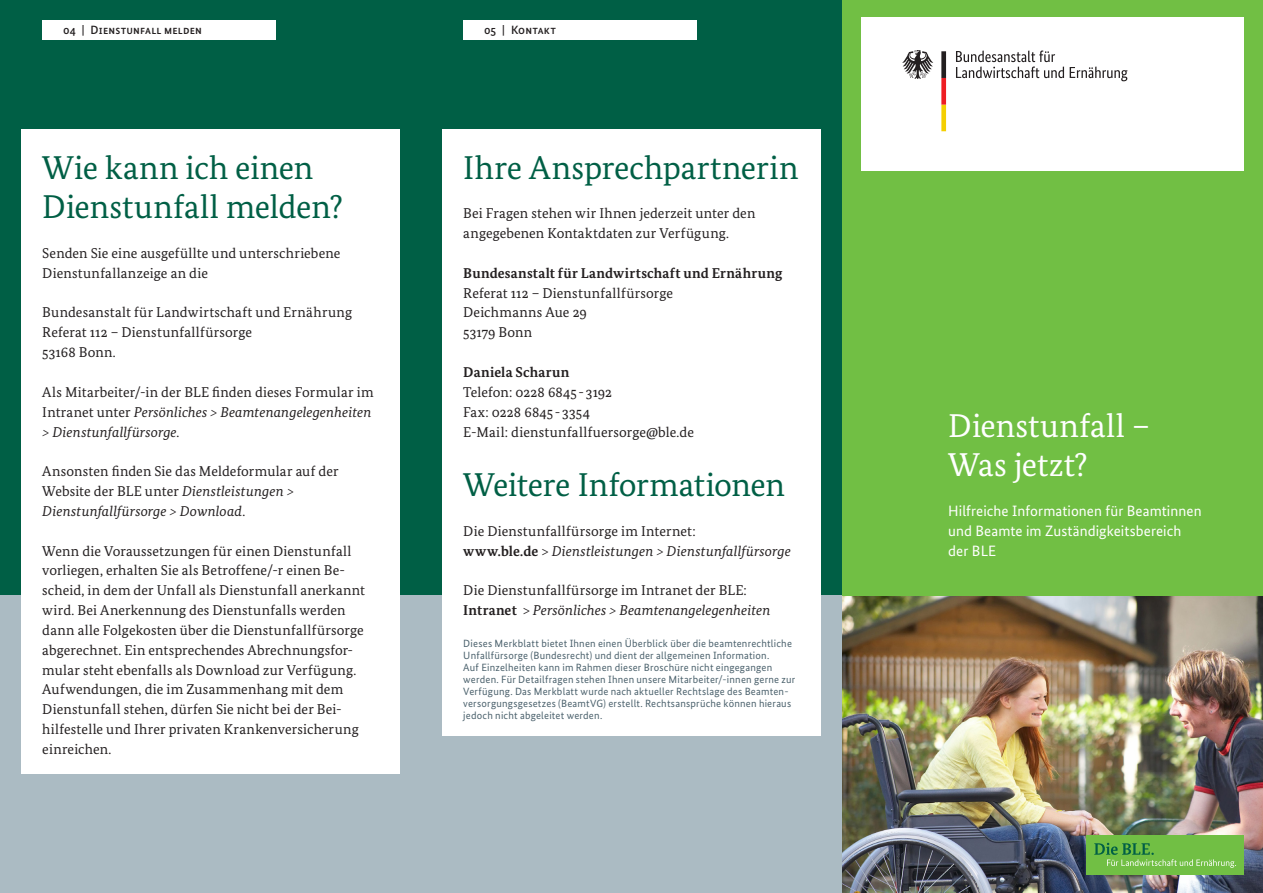
<style>
.page{position:relative;width:1263px;height:893px;background:#fff}
.page>*{position:absolute;margin:0;border:0;box-sizing:border-box;transform-origin:0 0}
._01_headline_copytex{font:33px/39.8px "Bundes Serif";letter-spacing:-.005em;color:#005f45}
._00_headline_titel_w{font:33px/39.8px "Bundes Serif";letter-spacing:.005em;color:#fff}
._00_subhead_titel_we{font:15px/19.8px "Bundes Sans";letter-spacing:.005em;color:#fff}
._01_copytext{font:14.25px/19.8px "Bundes Serif";letter-spacing:.01em;color:#231f20}
._01_copytext-2{font:italic 14.25px/19.8px "Bundes Serif";letter-spacing:.01em;color:#231f20}
._00_header{font:500 12px "Bundes Sans";letter-spacing:.015em;color:#231f20}
._01_copytext-3{font:10.5px/12px "Bundes Sans";letter-spacing:.02em;color:#4d636e}
.s1{font-style:italic}
.s2{font-weight:700}
.s3{font-style:normal}
.s4{font-weight:700;font-style:normal}
</style>
<div class="page">
<div style="left:0;top:0;width:421px;height:595px;background:#005f45"></div>
<div style="left:421px;top:0;width:421px;height:595px;background:#005f45"></div>
<div style="left:0;top:595px;width:421px;height:298px;background:#abbbc3"></div>
<div style="left:421px;top:595px;width:421px;height:298px;background:#abbbc3"></div>
<div style="left:463px;top:20px;width:234px;height:20px;background:#fff"></div>
<div style="left:42px;top:20px;width:234px;height:20px;background:#fff"></div>
<img style="left:842px;top:595px;width:421px;height:298px">
<div style="left:842px;top:0;width:421px;height:595px;background:#71bf44"></div>
<div style="left:1086px;top:835px;width:158px;height:40px;background:#71bf44"></div>
<svg style="left:1094px;top:843px;width:142px;height:25px"></svg>
<div style="left:861px;top:17px;width:383px;height:153px;background:#fff"></div>
<svg style="left:956px;top:51px;width:171px;height:30px"></svg>
<svg style="left:902px;top:50px;width:31px;height:29px"></svg>
<svg style="left:941px;top:51px;width:5px;height:80px"></svg>
<div style="left:21px;top:129px;width:379px;height:645px;background:#fff"></div>
<div style="left:442px;top:129px;width:379px;height:607px;background:#fff"></div>
<p class="_00_header" style="left:63px;top:22px;width:140px">04 | Dienstunfall melden</p>
<p class="_00_header" style="left:484px;top:22px;width:73px">05 | Kontakt</p>
<p class="_01_headline_copytex" style="left:42px;top:147px;width:302px">Wie kann ich einen<br>Dienstunfall melden?</p>
<p class="_01_copytext" style="left:42px;top:243px;width:300px">Senden Sie eine ausgefüllte und unterschriebene<br>Dienstunfallanzeige an die</p>
<p class="_01_copytext" style="left:42px;top:303px;width:311px">Bundesanstalt für Landwirtschaft und Ernährung<br>Referat 112 – Dienstunfallfürsorge<br>53168 Bonn.</p>
<p class="_01_copytext" style="left:42px;top:382px;width:333px">Als Mitarbeiter/-in der BLE finden dieses Formular im<br>Intranet unter <span class="s1">Persönliches &gt; Beamtenangelegenheiten &gt; Dienstunfallfürsorge</span>.</p>
<p class="_01_copytext" style="left:42px;top:461px;width:298px">Ansonsten finden Sie das Meldeformular auf der<br>Website der BLE unter <span class="s1">Dienstleistungen &gt;<br>Dienstunfallfürsorge &gt; Download</span>.</p>
<p class="_01_copytext" style="left:42px;top:541px;width:324px">Wenn die Voraussetzungen für einen Dienstunfall vorliegen, erhalten Sie als Betroffene/-r einen Be&shy;scheid, in dem der Unfall als Dienstunfall anerkannt wird. Bei Anerkennung des Dienstunfalls werden dann alle Folgekosten über die Dienstunfallfürsorge abgerechnet. Ein entsprechendes Abrechnungsfor&shy;mular steht ebenfalls als Download zur Verfügung.<br>Aufwendungen, die im Zusammenhang mit dem Dienstunfall stehen, dürfen Sie nicht bei der Bei&shy;hilfestelle und Ihrer privaten Krankenversicherung einreichen.</p>
<p class="_01_headline_copytex" style="left:463px;top:147px;width:337px">Ihre Ansprechpartnerin</p>
<p class="_01_copytext" style="left:463px;top:203px;width:294px">Bei Fragen stehen wir Ihnen jederzeit unter den angegebenen Kontaktdaten zur Verfügung.</p>
<p class="_01_copytext" style="left:463px;top:263px;width:321px"><span class="s2">Bundesanstalt für Landwirtschaft und Ernährung<br></span>Referat 112 – Dienstunfallfürsorge<br>Deichmanns Aue 29<br>53179 Bonn</p>
<p class="_01_copytext" style="left:463px;top:362px;width:232px"><span class="s2">Daniela Scharun<br></span>Telefon: 0228 6845 - 3192<br>Fax: 0228 6845 - 3354<br>E-Mail: dienstunfallfuersorge@ble.de</p>
<p class="_01_headline_copytex" style="left:463px;top:464px;width:323px">Weitere Informationen</p>
<p class="_01_copytext-2" style="left:463px;top:521px;width:329px"><span class="s3">Die Dienstunfallfürsorge im Internet:<br></span><span class="s4">www.ble.de</span> <span class="s3">&gt;</span> Dienstleistungen &gt; Dienstunfallfürsorge</p>
<p class="_01_copytext" style="left:463px;top:580px;width:309px">Die Dienstunfallfürsorge im Intranet der BLE:<br><span class="s2">Intranet</span> &gt; <span class="s1">Persönliches &gt; Beamtenangelegenheiten</span></p>
<p class="_01_copytext-3" style="left:463px;top:637px;width:334px">Dieses Merkblatt bietet Ihnen einen Überblick über die beamtenrechtliche Unfallfürsorge (Bundesrecht) und dient der allgemeinen Information.<br>Auf Einzelheiten kann im Rahmen dieser Broschüre nicht eingegangen werden. Für Detailfragen stehen Ihnen unsere Mitarbeiter/-innen gerne zur Verfügung. Das Merkblatt wurde nach aktueller Rechtslage des Beamten&shy;versorgungsgesetzes (BeamtVG) erstellt. Rechtsansprüche können hieraus jedoch nicht abgeleitet werden.</p>
<p class="_00_headline_titel_w" style="left:948px;top:405px;width:203px">Dienstunfall –<br>Was jetzt?</p>
<p class="_00_subhead_titel_we" style="left:948px;top:501px;width:255px">Hilfreiche Informationen für Beamtinnen und Beamte im Zuständigkeitsbereich der BLE</p>
</div>
